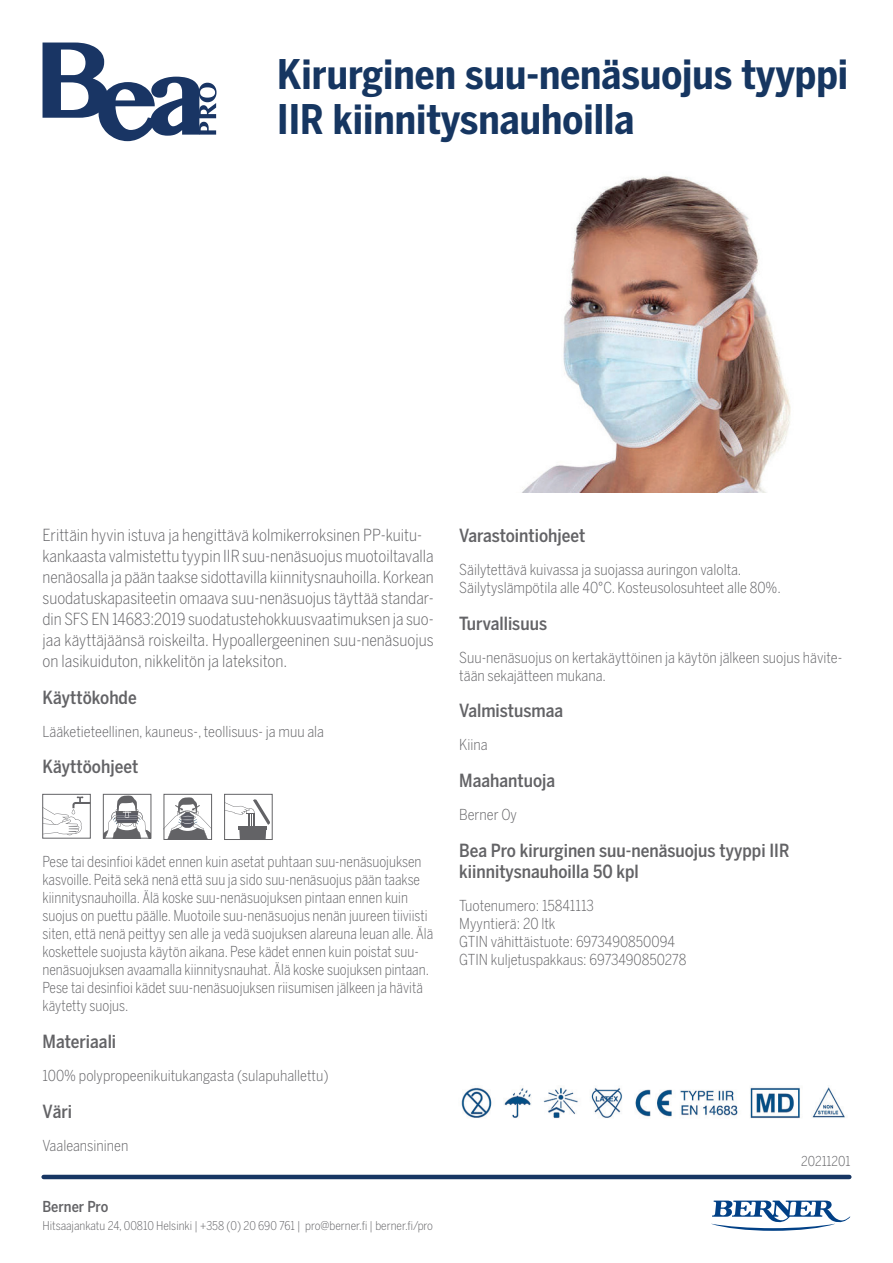
<style>
.page{position:relative;width:893px;height:1263px;background:#fff}
.page>*{position:absolute;margin:0;border:0;box-sizing:border-box;transform-origin:0 0}
.t1{font:700 40.5px/45px "Benton Sans Cond";color:#163661}
.t2{font:500 18px/21.6px "Benton Sans Cond";color:#636366}
.t3{font:300 16.5px/21px "Benton Sans Cond";color:#636366}
.t4{font:300 15px/18px "Benton Sans Cond";color:#636366;scale:.95 1}
.t5{font:300 15px/18px "Benton Sans Cond";color:#636366}
.t6{font:500 15px "Benton Sans Cond";color:#636366}
.t7{font:300 13.5px "Benton Sans Cond";letter-spacing:-.005em;color:#636366}
.t8{font:300 12px "Benton Sans Cond";color:#636366}
</style>
<div class="page">
<svg style="left:711px;top:1200px;width:139px;height:31px"></svg>
<svg style="left:45px;top:796px;width:44px;height:39px"></svg>
<div style="left:43px;top:794px;width:48px;height:44px;border:1px solid #636366"></div>
<div style="left:103px;top:791px;width:48px;height:47px;background:linear-gradient(to right,#e3e3e4,#e3e3e4)"></div>
<svg style="left:105px;top:796px;width:44px;height:40px"></svg>
<div style="left:103px;top:794px;width:48px;height:44px;border:1px solid #636366"></div>
<div style="left:164px;top:792px;width:47px;height:48px;background:linear-gradient(to right,#fff,#fff)"></div>
<svg style="left:166px;top:797px;width:44px;height:41px"></svg>
<div style="left:164px;top:794px;width:48px;height:46px;border:1px solid #636366"></div>
<div style="left:224px;top:792px;width:48px;height:48px;background:linear-gradient(to right,#fff,#fff)"></div>
<svg style="left:226px;top:799px;width:44px;height:39px"></svg>
<hr style="left:238px;top:826px;width:29px;height:4px;background:#636366">
<div style="left:224px;top:794px;width:48px;height:46px;border:1px solid #636366"></div>
<img style="left:522px;top:176px;width:269px;height:316px">
<svg style="left:43px;top:43px;width:174px;height:98px"></svg>
<hr style="left:44px;top:1175px;width:805px;height:4px;background:#173663">
<img style="left:461px;top:1087px;width:384px;height:32px">
<h1 class="t1" style="left:277px;top:52px;width:572px">Kirurginen suu-nenäsuojus tyyppi<br>IIR kiinnitysnauhoilla</h1>
<p class="t3" style="left:43px;top:524px;width:393px">Erittäin hyvin istuva ja hengittävä kolmikerroksinen PP-kuitu&shy;kankaasta valmistettu tyypin IIR suu-nenäsuojus muotoiltavalla nenäosalla ja pään taakse sidottavilla kiinnitysnauhoilla. Korkean suodatuskapasiteetin omaava suu-nenäsuojus täyttää standar&shy;din SFS EN 14683:2019 suodatustehokkuusvaatimuksen ja suo&shy;jaa käyttäjäänsä roiskeilta. Hypoallergeeninen suu-nenäsuojus on lasikuiduton, nikkelitön ja lateksiton.</p>
<p class="t2" style="left:43px;top:686px;width:96px">Käyttökohde</p>
<p class="t5" style="left:43px;top:722px;width:283px">Lääketieteellinen, kauneus-, teollisuus- ja muu ala</p>
<p class="t2" style="left:43px;top:756px;width:97px">Käyttöohjeet</p>
<p class="t4" style="left:43px;top:853px;width:413px">Pese tai desinfioi kädet ennen kuin asetat puhtaan suu-nenäsuojuksen kasvoille. Peitä sekä nenä että suu ja sido suu-nenäsuojus pään taakse kiinnitysnauhoilla. Älä koske suu-nenäsuojuksen pintaan ennen kuin suojus on puettu päälle. Muotoile suu-nenäsuojus nenän juureen tiiviisti siten, että nenä peittyy sen alle ja vedä suojuksen alareuna leuan alle. Älä koskettele suojusta käytön aikana. Pese kädet ennen kuin poistat suu&shy;nenäsuojuksen avaamalla kiinnitysnauhat. Älä koske suojuksen pintaan.<br>Pese tai desinfioi kädet suu-nenäsuojuksen riisumisen jälkeen ja hävitä käytetty suojus.</p>
<p class="t2" style="left:43px;top:1030px;width:75px">Materiaali</p>
<p class="t5" style="left:43px;top:1066px;width:287px">100% polypropeenikuitukangasta (sulapuhallettu)</p>
<p class="t2" style="left:43px;top:1100px;width:31px">Väri</p>
<p class="t5" style="left:43px;top:1136px;width:87px">Vaaleansininen</p>
<p class="t6" style="left:43px;top:1198px;width:67px">Berner Pro</p>
<p class="t8" style="left:43px;top:1219px;width:392px">Hitsaajankatu 24, 00810 Helsinki | +358 (0) 20 690 761 | pro@berner.fi | berner.fi/pro</p>
<p class="t2" style="left:459px;top:525px;width:128px">Varastointiohjeet</p>
<p class="t5" style="left:459px;top:561px;width:323px">Säilytettävä kuivassa ja suojassa auringon valolta.<br>Säilytyslämpötila alle 40°C. Kosteusolosuhteet alle 80%.</p>
<p class="t2" style="left:459px;top:612px;width:89px">Turvallisuus</p>
<p class="t5" style="left:459px;top:648px;width:384px">Suu-nenäsuojus on kertakäyttöinen ja käytön jälkeen suojus hävite&shy;tään sekajätteen mukana.</p>
<p class="t2" style="left:459px;top:700px;width:105px">Valmistusmaa</p>
<p class="t5" style="left:459px;top:736px;width:30px">Kiina</p>
<p class="t2" style="left:459px;top:769px;width:97px">Maahantuoja</p>
<p class="t5" style="left:459px;top:805px;width:59px">Berner Oy</p>
<p class="t2" style="left:459px;top:839px;width:332px">Bea Pro kirurginen suu-nenäsuojus tyyppi IIR kiinnitysnauhoilla 50 kpl</p>
<p class="t5" style="left:459px;top:897px;width:229px">Tuotenumero: 15841113<br>Myyntierä: 20 ltk<br>GTIN vähittäistuote: 6973490850094<br>GTIN kuljetuspakkaus: 6973490850278</p>
<p class="t7" style="left:801px;top:1153px;width:51px">20211201</p>
</div>
